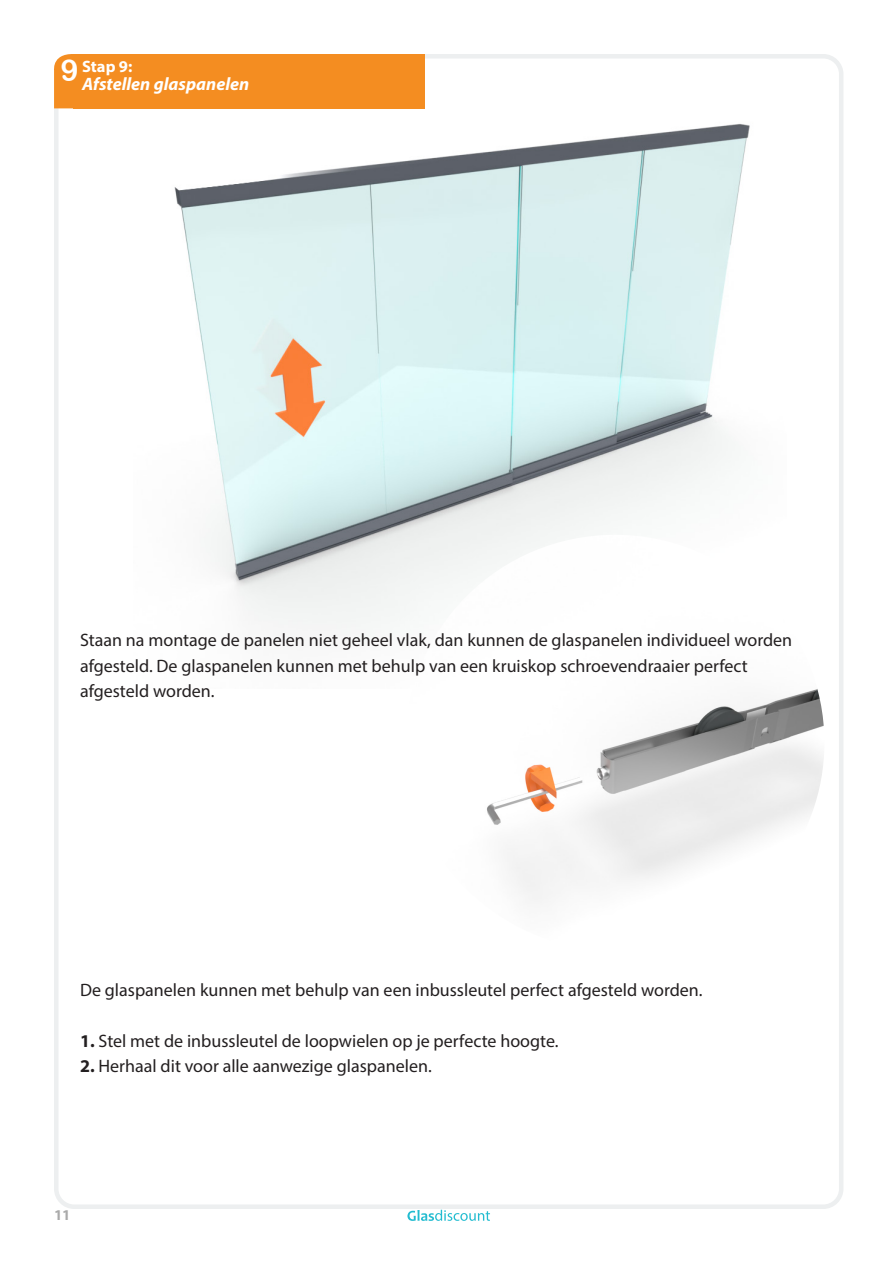
<style>
.page{position:relative;width:893px;height:1263px;background:#fff}
.page>*{position:absolute;margin:0;border:0;box-sizing:border-box;transform-origin:0 0}
.t1{font:30px "Arial Rounded MT Bold";color:#fff}
.t2{font:18px/25.5px "Myriad Pro";color:#231f20}
.t3{font:italic 700 18px "Myriad Pro";color:#fff}
.t4{font:700 16.5px "Myriad Pro";color:#fff}
.t5{font:700 15px "Myriad Pro";color:#aaa}
.s1{font-weight:700}
</style>
<div class="page">
<img style="left:134px;top:59px;width:616px;height:570px">
<div style="left:73px;top:54px;width:351px;height:54px;background:#f48d21"></div>
<svg style="left:54px;top:54px;width:19px;height:54px"></svg>
<svg style="left:407px;top:1210px;width:83px;height:11px"></svg>
<img style="left:406px;top:535px;width:418px;height:368px">
<p class="t1" style="left:61px;top:53px;width:19px">9</p>
<p class="t4" style="left:82px;top:56px;width:52px">Stap 9:</p>
<p class="t3" style="left:82px;top:72px;width:169px">Afstellen glaspanelen</p>
<p class="t2" style="left:80px;top:627px;width:714px">Staan na montage de panelen niet geheel vlak, dan kunnen de glaspanelen individueel worden afgesteld. De glaspanelen kunnen met behulp van een kruiskop schroevendraaier perfect</p>
<p class="t2" style="left:80px;top:678px;width:136px">afgesteld worden.</p>
<p class="t2" style="left:80px;top:977px;width:624px">De glaspanelen kunnen met behulp van een inbussleutel perfect afgesteld worden.</p>
<p class="t2" style="left:80px;top:1028px;width:480px"><span class="s1">1.</span> Stel met de inbussleutel de loopwielen op je perfecte hoogte.</p>
<p class="t2" style="left:80px;top:1053px;width:353px"><span class="s1">2.</span> Herhaal dit voor alle aanwezige glaspanelen.</p>
<p class="t5" style="left:54px;top:1205px;width:18px">11</p>
</div>
